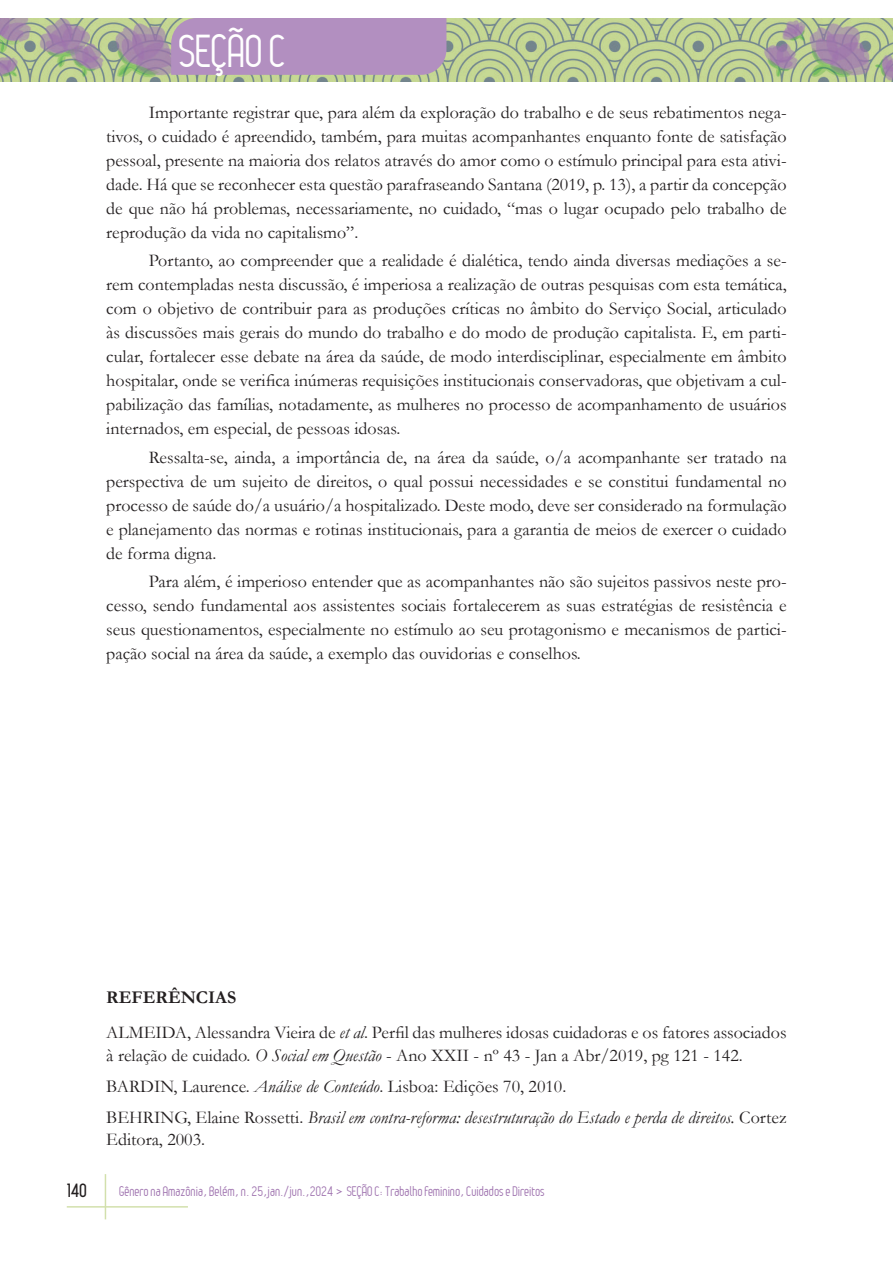
<style>
.page{position:relative;width:893px;height:1263px;background:#fff}
.page>*{position:absolute;margin:0;border:0;box-sizing:border-box;transform-origin:0 0}
.t1{font:45px "Leger";letter-spacing:-.01em;color:#fff}
.Texto{font:18px/24px "Garamond";color:#231f20;text-align:justify}
.Referências{font:18px/22.5px "Garamond";color:#231f20}
.Referências-2{font:italic 18px/22.5px "Garamond";color:#231f20}
.Referências-3{font:700 18px "Garamond";color:#231f20}
.t2{font:700 18px "Leger";color:#231f20}
.t3{font:13.5px "Leger";color:#9f73af}
.s1{font-style:italic}
.s2{font-style:normal}
</style>
<div class="page">
<hr style="left:105px;top:1174px;width:1px;height:45px;background:#d2e0ac">
<hr style="left:67px;top:1206px;width:121px;height:1px;background:#d2e0ac">
<img style="left:0;top:18px;width:893px;height:64px">
<div style="left:171px;top:18px;width:275px;height:57px;background:#b28fc0"></div>
<h1 class="t1" style="left:179px;top:26px;width:109px">SEÇÃO C</h1>
<p class="Texto" style="left:106px;top:100px;width:682px;text-indent:43px">Importante registrar que, para além da exploração do trabalho e de seus rebatimentos nega&shy;tivos, o cuidado é apreendido, também, para muitas acompanhantes enquanto fonte de satisfação pessoal, presente na maioria dos relatos através do amor como o estímulo principal para esta ativi&shy;dade. Há que se reconhecer esta questão parafraseando Santana (2019, p. 13), a partir da concepção de que não há problemas, necessariamente, no cuidado, “mas o lugar ocupado pelo trabalho de reprodução da vida no capitalismo”.</p>
<p class="Texto" style="left:106px;top:248px;width:682px;text-indent:43px">Portanto, ao compreender que a realidade é dialética, tendo ainda diversas mediações a se&shy;rem contempladas nesta discussão, é imperiosa a realização de outras pesquisas com esta temática, com o objetivo de contribuir para as produções críticas no âmbito do Serviço Social, articulado às discussões mais gerais do mundo do trabalho e do modo de produção capitalista. E, em parti&shy;cular, fortalecer esse debate na área da saúde, de modo interdisciplinar, especialmente em âmbito hospitalar, onde se verifica inúmeras requisições institucionais conservadoras, que objetivam a cul&shy;pabilização das famílias, notadamente, as mulheres no processo de acompanhamento de usuários internados, em especial, de pessoas idosas.</p>
<p class="Texto" style="left:106px;top:444px;width:682px;text-indent:43px">Ressalta-se, ainda, a importância de, na área da saúde, o/a acompanhante ser tratado na perspectiva de um sujeito de direitos, o qual possui necessidades e se constitui fundamental no processo de saúde do/a usuário/a hospitalizado. Deste modo, deve ser considerado na formulação e planejamento das normas e rotinas institucionais, para a garantia de meios de exercer o cuidado de forma digna.</p>
<p class="Texto" style="left:106px;top:569px;width:682px;text-indent:43px">Para além, é imperioso entender que as acompanhantes não são sujeitos passivos neste pro&shy;cesso, sendo fundamental aos assistentes sociais fortalecerem as suas estratégias de resistência e seus questionamentos, especialmente no estímulo ao seu protagonismo e mecanismos de partici&shy;pação social na área da saúde, a exemplo das ouvidorias e conselhos.</p>
<p class="Referências-3" style="left:106px;top:985px;width:131px">REFERÊNCIAS</p>
<p class="Referências" style="left:106px;top:1021px;width:682px">ALMEIDA, Alessandra Vieira de <span class="s1">et al</span>. Perfil das mulheres idosas cuidadoras e os fatores associados à relação de cuidado. <span class="s1">O Social em Questão</span> - Ano XXII - nº 43 - Jan a Abr/2019, pg 121 - 142.</p>
<p class="Referências" style="left:106px;top:1074px;width:461px">BARDIN, Laurence. <span class="s1">Análise de Conteúdo</span>. Lisboa: Edições 70, 2010.</p>
<p class="Referências-2" style="left:106px;top:1105px;width:682px"><span class="s2">BEHRING, Elaine Rossetti.</span> Brasil em contra-reforma: desestruturação do Estado e perda de direitos. <span class="s2">Cortez<br>Editora, 2003.</span></p>
<p class="t2" style="left:67px;top:1180px;width:21px">140</p>
<p class="t3" style="left:119px;top:1183px;width:427px">Gênero na Amazônia, Belém, n. 25,jan./jun.,2024 &gt; SEÇÃO C: Trabalho feminino, Cuidados e Direitos</p>
</div>
